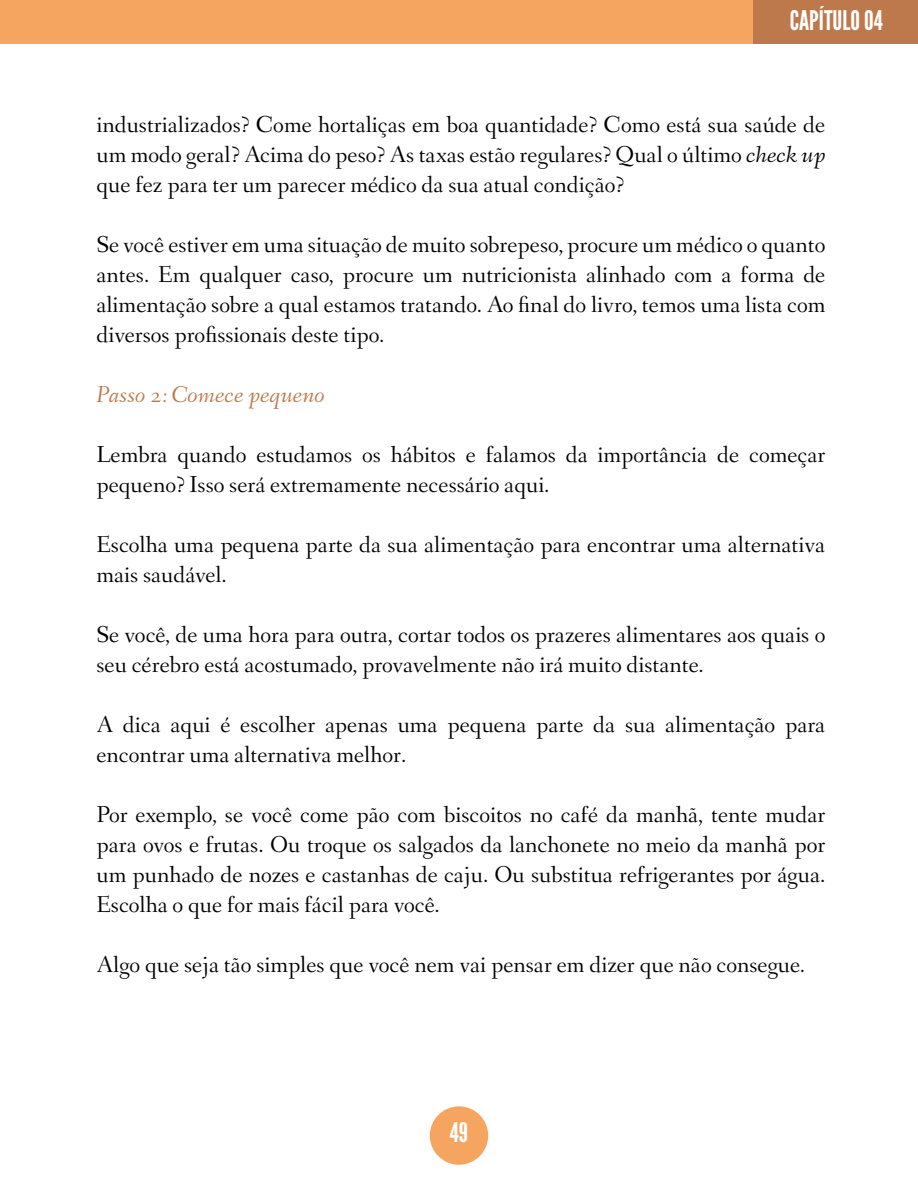
<style>
.page{position:relative;width:918px;height:1188px;background:#fff}
.page>*{position:absolute;margin:0;border:0;box-sizing:border-box;transform-origin:0 0}
.t1{font:27px "League Gothic";color:#fffffe}
.t2{font:27px "League Gothic";color:#fff}
.t3{font:24px/30px "Fanwood";color:#000}
.t4{font:italic 24px "Fanwood";color:#bd784b}
.s1{font-style:italic}
</style>
<div class="page">
<div style="left:0;top:0;width:754px;height:44px;background:#f6a561"></div>
<div style="left:754px;top:0;width:164px;height:44px;background:#bd784b"></div>
<div style="left:430px;top:1106px;width:58px;height:59px;background:#f6a561;border-radius:50%"></div>
<p class="t1" style="left:790px;top:5px;width:94px">CAPÍTULO 04</p>
<p class="t3" style="left:96px;top:111px;width:731px;text-align:justify">industrializados? Come hortaliças em boa quantidade? Como está sua saúde de um modo geral? Acima do peso? As taxas estão regulares? Qual o último <span class="s1">check up </span>que fez para ter um parecer médico da sua atual condição?</p>
<p class="t3" style="left:96px;top:231px;width:731px;text-align:justify">Se você estiver em uma situação de muito sobrepeso, procure um médico o quanto antes. Em qualquer caso, procure um nutricionista alinhado com a forma de alimentação sobre a qual estamos tratando. Ao final do livro, temos uma lista com diversos profissionais deste tipo.</p>
<p class="t4" style="left:96px;top:381px;width:230px">Passo 2: Comece pequeno</p>
<p class="t3" style="left:96px;top:441px;width:731px">Lembra quando estudamos os hábitos e falamos da importância de começar pequeno? Isso será extremamente necessário aqui.</p>
<p class="t3" style="left:96px;top:531px;width:730px">Escolha uma pequena parte da sua alimentação para encontrar uma alternativa mais saudável.</p>
<p class="t3" style="left:96px;top:621px;width:731px">Se você, de uma hora para outra, cortar todos os prazeres alimentares aos quais o seu cérebro está acostumado, provavelmente não irá muito distante.</p>
<p class="t3" style="left:96px;top:711px;width:730px">A dica aqui é escolher apenas uma pequena parte da sua alimentação para encontrar uma alternativa melhor.</p>
<p class="t3" style="left:96px;top:801px;width:731px;text-align:justify">Por exemplo, se você come pão com biscoitos no café da manhã, tente mudar para ovos e frutas. Ou troque os salgados da lanchonete no meio da manhã por um punhado de nozes e castanhas de caju. Ou substitua refrigerantes por água.<br>Escolha o que for mais fácil para você.</p>
<p class="t3" style="left:96px;top:951px;width:710px">Algo que seja tão simples que você nem vai pensar em dizer que não consegue.</p>
<p class="t2" style="left:450px;top:1116px;width:20px">49</p>
</div>
